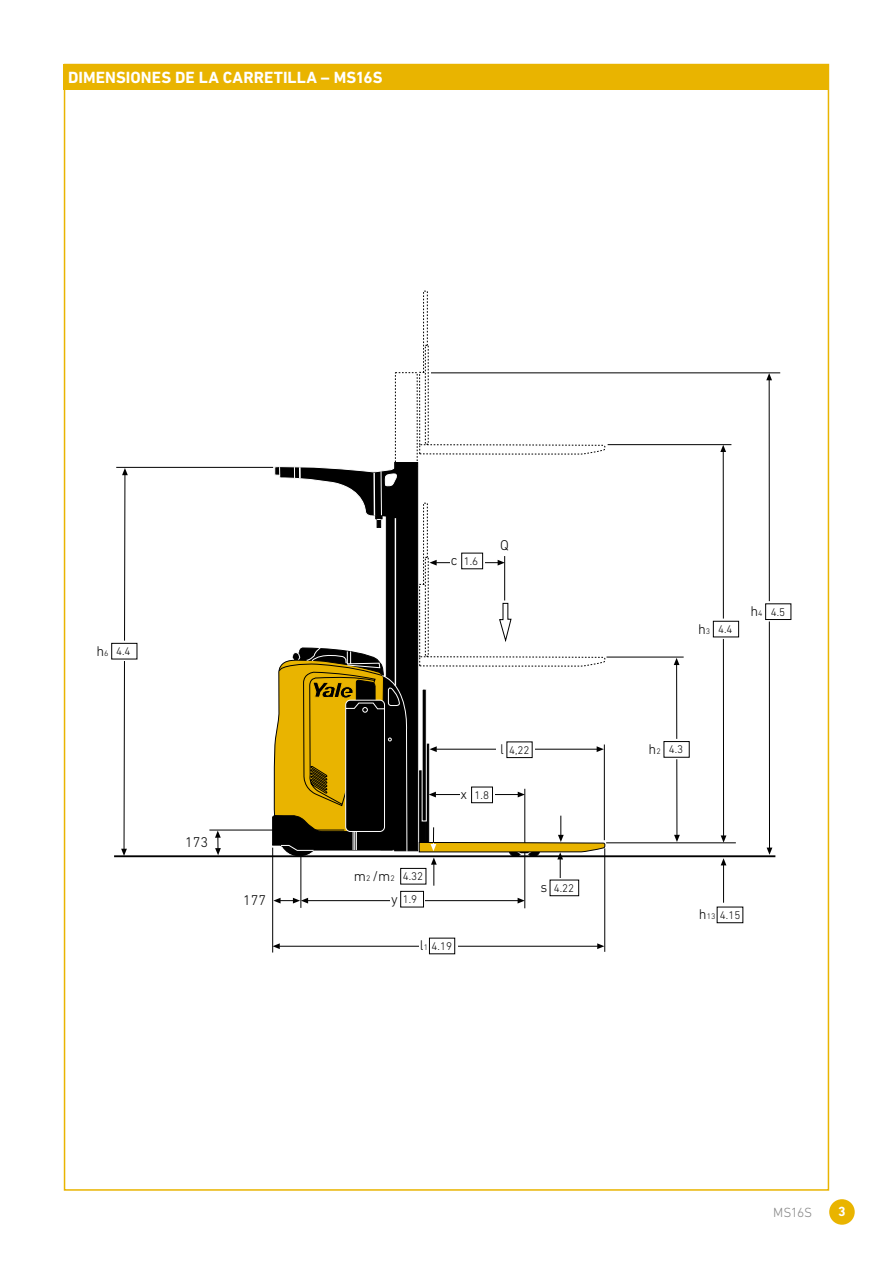
<style>
.page{position:relative;width:893px;height:1263px;background:#fff}
.page>*{position:absolute;margin:0;border:0;box-sizing:border-box;transform-origin:0 0}
.t1{font:700 16.5px "DIN Next LT Pro";letter-spacing:.005em;color:#fff}
.t2{font:300 14.4px "DIN Next LT Pro";color:#000}
.t3{font:300 13.5px "DIN Next LT Pro";color:#878787}
.t4{font:700 13.5px "DIN Next LT Pro";color:#fff}
.t5{font:300 11.25px "DIN Next LT Pro";color:#000}
.s1{font-size:14.4px}
.s2{font-size:8.25px}
</style>
<div class="page">
<div style="left:829px;top:1199px;width:26px;height:26px;background:#e9b400;border-radius:50%"></div>
<div style="left:64px;top:64px;width:765px;height:25px;background:#e9b400"></div>
<svg style="left:121px;top:468px;width:7px;height:387px"></svg>
<svg style="left:215px;top:831px;width:6px;height:24px"></svg>
<hr style="left:209px;top:830px;width:135px;height:1px;background:#000">
<hr style="left:114px;top:855px;width:661px;height:2px;background:#000">
<hr style="left:116px;top:467px;width:157px;height:1px;background:#000">
<hr style="left:723px;top:865px;width:1px;height:38px;background:#000">
<svg style="left:721px;top:858px;width:5px;height:7px"></svg>
<svg style="left:606px;top:372px;width:175px;height:481px"></svg>
<hr style="left:606px;top:657px;width:78px;height:1px;background:#000">
<svg style="left:272px;top:290px;width:334px;height:663px"></svg>
<div style="left:460px;top:785px;width:34px;height:21px;background:#fff"></div>
<div style="left:471px;top:787px;width:22px;height:16px;border:1px solid #000"></div>
<div style="left:450px;top:551px;width:34px;height:22px;background:#fff"></div>
<div style="left:461px;top:553px;width:22px;height:16px;border:1px solid #000"></div>
<div style="left:538px;top:878px;width:35px;height:21px;background:#fff"></div>
<div style="left:550px;top:880px;width:29px;height:16px;border:1px solid #000"></div>
<div style="left:390px;top:888px;width:35px;height:23px;background:#fff"></div>
<div style="left:400px;top:891px;width:24px;height:16px;border:1px solid #000"></div>
<div style="left:419px;top:935px;width:39px;height:23px;background:#fff"></div>
<div style="left:429px;top:938px;width:26px;height:16px;border:1px solid #000"></div>
<div style="left:496px;top:739px;width:39px;height:22px;background:#fff"></div>
<div style="left:507px;top:742px;width:25px;height:16px;border:1px solid #000"></div>
<div style="left:398px;top:866px;width:30px;height:20px;background:#fff;border:2px solid #fff"></div>
<div style="left:400px;top:868px;width:26px;height:16px;border:1px solid #000"></div>
<div style="left:711px;top:618px;width:30px;height:21px;background:#fff;border:2px solid #fff"></div>
<div style="left:713px;top:621px;width:26px;height:16px;border:1px solid #000"></div>
<div style="left:763px;top:601px;width:30px;height:20px;background:#fff;border:2px solid #fff"></div>
<div style="left:765px;top:604px;width:26px;height:16px;border:1px solid #000"></div>
<div style="left:661px;top:739px;width:31px;height:20px;background:#fff;border:2px solid #fff"></div>
<div style="left:664px;top:741px;width:25px;height:16px;border:1px solid #000"></div>
<div style="left:109px;top:641px;width:31px;height:20px;background:#fff;border:2px solid #fff"></div>
<div style="left:111px;top:643px;width:26px;height:16px;border:1px solid #000"></div>
<h1 class="t1" style="left:68px;top:67px;width:316px">DIMENSIONES DE LA CARRETILLA – MS16S</h1>
<p class="t5" style="left:96px;top:645px;width:36px"><span class="s1">h</span><span class="s2">6</span> 4.4</p>
<p class="t2" style="left:185px;top:834px;width:24px">173</p>
<p class="t2" style="left:243px;top:892px;width:24px">177</p>
<p class="t5" style="left:451px;top:554px;width:29px"><span class="s1">c</span> 1.6</p>
<p class="t2" style="left:500px;top:536px;width:10px">Q</p>
<p class="t5" style="left:500px;top:743px;width:31px"><span class="s1">l</span> 4,22</p>
<p class="t5" style="left:461px;top:788px;width:30px"><span class="s1">x</span> 1.8</p>
<p class="t5" style="left:354px;top:870px;width:71px"><span class="s1">m</span><span class="s2">2</span> <span class="s1">/m</span><span class="s2">2</span> 4.32</p>
<p class="t5" style="left:391px;top:893px;width:28px"><span class="s1">y</span> 1.9</p>
<p class="t5" style="left:420px;top:939px;width:34px"><span class="s1">l</span><span class="s2">1</span> 4.19</p>
<p class="t5" style="left:540px;top:881px;width:35px"><span class="s1">s</span> 4.22</p>
<p class="t5" style="left:698px;top:623px;width:36px"><span class="s1">h</span><span class="s2">3</span> 4.4</p>
<p class="t5" style="left:750px;top:605px;width:36px"><span class="s1">h</span><span class="s2">4</span> 4.5</p>
<p class="t5" style="left:649px;top:743px;width:36px"><span class="s1">h</span><span class="s2">2</span> 4.3</p>
<p class="t5" style="left:699px;top:908px;width:43px"><span class="s1">h</span><span class="s2">13</span> 4.15</p>
<p class="t3" style="left:773px;top:1205px;width:40px">MS16S</p>
<p class="t4" style="left:838px;top:1204px;width:9px">3</p>
</div>
